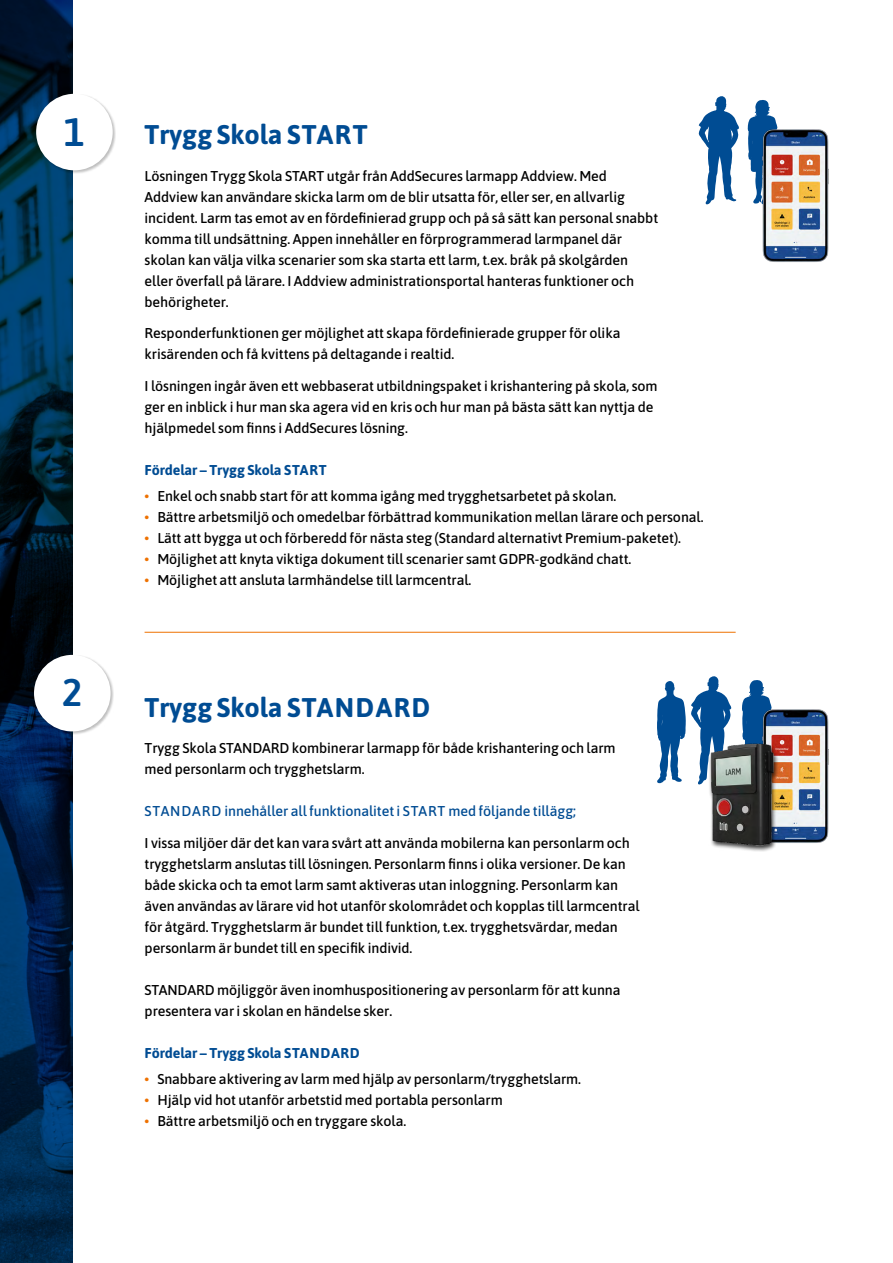
<style>
.page{position:relative;width:893px;height:1263px;background:#fff}
.page>*{position:absolute;margin:0;border:0;box-sizing:border-box;transform-origin:0 0}
.t1{font:600 39.75px "Asap";color:#004c93}
.t2{font:600 38.55px "Asap";color:#004c93}
.t3{font:700 27px "Asap";color:#004c93}
.t4{font:500 14.25px/21px "Asap";letter-spacing:-.005em;color:#000}
.t5{font:500 14.25px "Asap";letter-spacing:-.005em;color:#004c93}
.t6{font:700 14.25px "Asap";letter-spacing:-.005em;color:#004c93}
.s1{color:#ee7100}
</style>
<div class="page">
<svg style="left:698px;top:96px;width:41px;height:109px"></svg>
<svg style="left:747px;top:100px;width:29px;height:104px"></svg>
<img style="left:755px;top:122px;width:74px;height:140px">
<svg style="left:742px;top:680px;width:29px;height:56px"></svg>
<svg style="left:657px;top:676px;width:74px;height:109px"></svg>
<img style="left:755px;top:703px;width:74px;height:140px">
<img style="left:706px;top:736px;width:75px;height:114px">
<img style="left:0;top:0;width:72px;height:1263px">
<hr style="left:145px;top:632px;width:591px;height:1px;background:#ee7100">
<div style="left:36px;top:94px;width:80px;height:79px;background:#000;opacity:.25"></div>
<div style="left:36px;top:94px;width:77px;height:76px;background:#fff;border-radius:50%"></div>
<div style="left:33px;top:655px;width:81px;height:80px;background:#000;opacity:.25"></div>
<div style="left:34px;top:655px;width:77px;height:76px;background:#fff;border-radius:50%"></div>
<h1 class="t1" style="left:64px;top:104px;width:23px">1</h1>
<h2 class="t2" style="left:62px;top:665px;width:22px">2</h2>
<h3 class="t3" style="left:145px;top:116px;width:224px">Trygg Skola START</h3>
<p class="t4" style="left:145px;top:164px;width:515px">Lösningen Trygg Skola START utgår från AddSecures larmapp Addview. Med Addview kan användare skicka larm om de blir utsatta för, eller ser, en allvarlig incident. Larm tas emot av en fördefinierad grupp och på så sätt kan personal snabbt komma till undsättning. Appen innehåller en förprogrammerad larmpanel där skolan kan välja vilka scenarier som ska starta ett larm, t.ex. bråk på skolgården eller överfall på lärare. I Addview administrationsportal hanteras funktioner och behörigheter.</p>
<p class="t4" style="left:145px;top:322px;width:477px">Responderfunktionen ger möjlighet att skapa fördefinierade grupper för olika krisärenden och få kvittens på deltagande i realtid.</p>
<p class="t4" style="left:145px;top:374px;width:515px">I lösningen ingår även ett webbaserat utbildningspaket i krishantering på skola, som ger en inblick i hur man ska agera vid en kris och hur man på bästa sätt kan nyttja de hjälpmedel som finns i AddSecures lösning.</p>
<p class="t6" style="left:145px;top:460px;width:184px">Fördelar – Trygg Skola START</p>
<p class="t4" style="left:145px;top:485px;width:473px"><span class="s1">•</span> Enkel och snabb start för att komma igång med trygghetsarbetet på skolan.</p>
<p class="t4" style="left:145px;top:506px;width:560px"><span class="s1">•</span> Bättre arbetsmiljö och omedelbar förbättrad kommunikation mellan lärare och personal.</p>
<p class="t4" style="left:145px;top:527px;width:538px"><span class="s1">•</span> Lätt att bygga ut och förberedd för nästa steg (Standard alternativt Premium-paketet).</p>
<p class="t4" style="left:145px;top:548px;width:488px"><span class="s1">•</span> Möjlighet att knyta viktiga dokument till scenarier samt GDPR-godkänd chatt.</p>
<p class="t4" style="left:145px;top:569px;width:328px"><span class="s1">•</span> Möjlighet att ansluta larmhändelse till larmcentral.</p>
<h3 class="t3" style="left:145px;top:688px;width:287px">Trygg Skola STANDARD</h3>
<p class="t4" style="left:145px;top:737px;width:473px">Trygg Skola STANDARD kombinerar larmapp för både krishantering och larm med personlarm och trygghetslarm.</p>
<p class="t5" style="left:145px;top:801px;width:433px">STANDARD innehåller all funktionalitet i START med följande tillägg;</p>
<p class="t4" style="left:145px;top:832px;width:496px">I vissa miljöer där det kan vara svårt att använda mobilerna kan personlarm och trygghetslarm anslutas till lösningen. Personlarm finns i olika versioner. De kan både skicka och ta emot larm samt aktiveras utan inloggning. Personlarm kan även användas av lärare vid hot utanför skolområdet och kopplas till larmcentral för åtgärd. Trygghetslarm är bundet till funktion, t.ex. trygghetsvärdar, medan personlarm är bundet till en specifik individ.</p>
<p class="t4" style="left:145px;top:979px;width:477px">STANDARD möjliggör även inomhuspositionering av personlarm för att kunna presentera var i skolan en händelse sker.</p>
<p class="t6" style="left:145px;top:1043px;width:217px">Fördelar – Trygg Skola STANDARD</p>
<p class="t4" style="left:145px;top:1068px;width:438px"><span class="s1">•</span> Snabbare aktivering av larm med hjälp av personlarm/trygghetslarm.</p>
<p class="t4" style="left:145px;top:1089px;width:360px"><span class="s1">•</span> Hjälp vid hot utanför arbetstid med portabla personlarm</p>
<p class="t4" style="left:145px;top:1110px;width:263px"><span class="s1">•</span> Bättre arbetsmiljö och en tryggare skola.</p>
</div>
